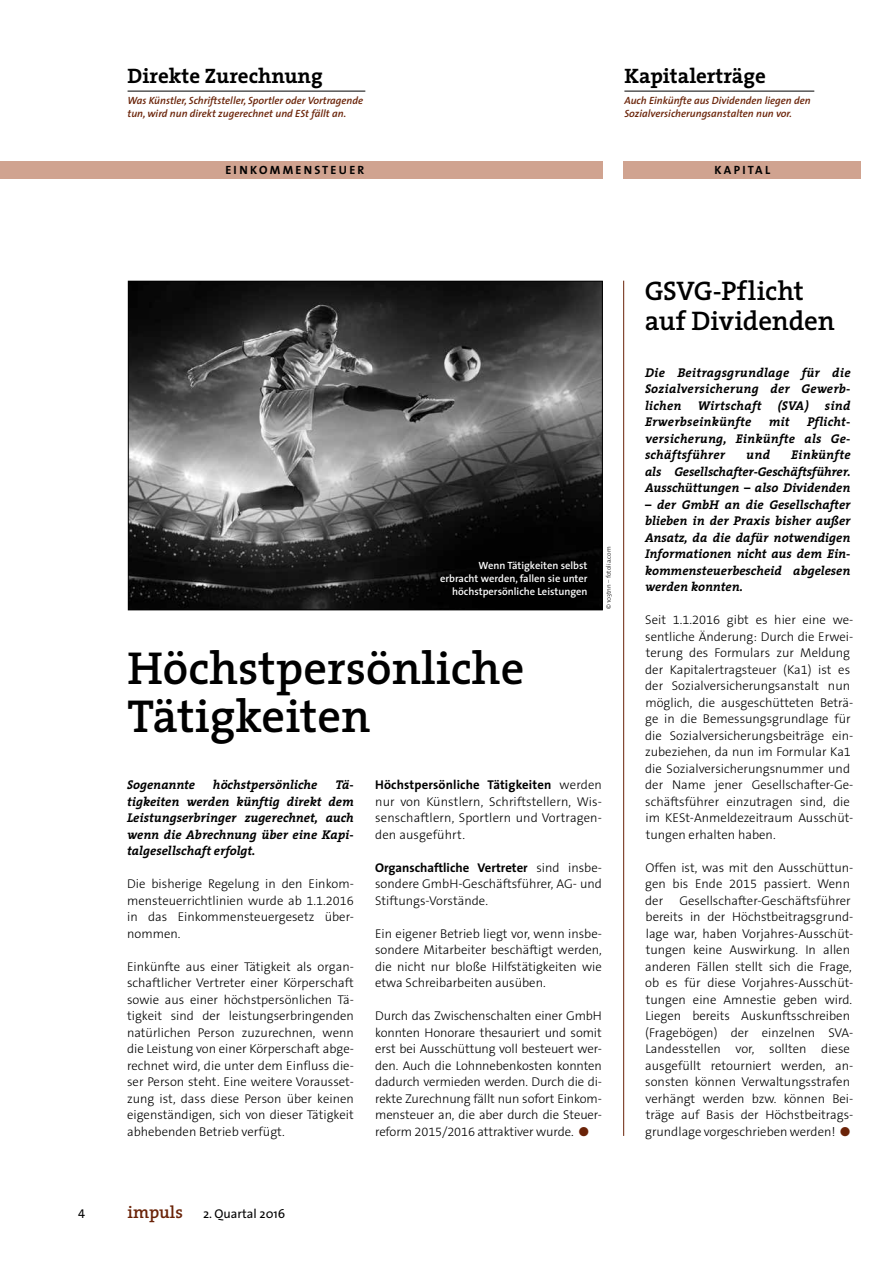
<style>
.page{position:relative;width:893px;height:1263px;background:#fff}
.page>*{position:absolute;margin:0;border:0;box-sizing:border-box;transform-origin:0 0}
.t1{font:600 46.5px/48px "The Serif";color:#000}
.t2{font:600 27px/30px "The Serif";letter-spacing:-.01em;color:#000}
.t3{font:700 21px "The Serif";color:#000}
.t4{font:300 12.75px/16.5px "The Sans B3";color:#000;text-align:justify}
.t5{font:italic 700 12.75px/16.5px "The Serif";color:#000;text-align:justify}
.t6{font:700 12.75px "The Sans";color:#000}
.t7{font:italic 700 12.75px "The Serif";letter-spacing:.02em;color:#000}
.t8{font:12.75px "The Sans";color:#000}
.t9{font:12.75px "The Sans Caps";color:#000}
.t10{font:12px "The Sans Bold Caps";letter-spacing:.19em;color:#000}
.t11{font:italic 600 10.5px/12.8px "The Sans";color:#6a2308}
.t12{font:600 10.5px/12.8px "The Sans";color:#fff;text-align:right}
.t13{font:300 6.45px "The Sans";color:#000}
.s1{font-family:"The Sans B3";font-weight:300}
.s2{color:#6a2308}
.s3{font-family:"The Serif";font-weight:600;font-size:17.25px;color:#6a2308}
</style>
<div class="page">
<img style="left:130px;top:283px;width:471px;height:325px">
<div style="left:128px;top:281px;width:475px;height:329px;border:1px solid #000"></div>
<hr style="left:624px;top:91px;width:190px;height:1px;background:#000">
<hr style="left:128px;top:91px;width:237px;height:1px;background:#000">
<div style="left:0;top:162px;width:603px;height:17px;background:#d0a390"></div>
<hr style="left:623px;top:281px;width:1px;height:855px;background:#6a2308">
<div style="left:623px;top:162px;width:238px;height:17px;background:#d0a390"></div>
<h3 class="t3" style="left:128px;top:59px;width:197px">Direkte Zurechnung</h3>
<p class="t11" style="left:128px;top:94px;width:237px">Was Künstler, Schriftsteller, Sportler oder Vortragende tun, wird nun direkt zugerechnet und ESt fällt an.</p>
<p class="t10" style="left:225px;top:160px;width:140px">EINKOMMENSTEUER</p>
<h3 class="t3" style="left:624px;top:59px;width:143px">Kapitalerträge</h3>
<p class="t11" style="left:624px;top:94px;width:188px">Auch Einkünfte aus Dividenden liegen den<br>Sozialversicherungsanstalten nun vor.</p>
<p class="t10" style="left:714px;top:160px;width:57px">KAPITAL</p>
<p class="t12" style="left:440px;top:559px;width:149px">Wenn Tätigkeiten selbst erbracht werden, fallen sie unter höchstpersönliche Leistungen</p>
<h1 class="t1" style="left:127px;top:643px;width:398px">Höchstpersönliche<br>Tätigkeiten</h1>
<p class="t13" style="left:603px;top:609px;width:64px;rotate:-90deg">© 103tnn – fotolia.com</p>
<p class="t5" style="left:127px;top:776px;width:69px">Sogenannte</p>
<p class="t5" style="left:213px;top:776px;width:106px">höchstpersönliche</p>
<p class="t5" style="left:127px;top:776px;width:228px;text-indent:208px">Tä&shy;tigkeiten werden künftig direkt dem Leistungserbringer zugerechnet, auch wenn die Abrechnung über eine Kapi&shy;talgesellschaft erfolgt.</p>
<p class="t4" style="left:127px;top:876px;width:228px">Die bisherige Regelung in den Einkom&shy;mensteuerrichtlinien wurde ab 1.1.2016 in das Einkommensteuergesetz über&shy;nommen.</p>
<p class="t4" style="left:127px;top:959px;width:228px">Einkünfte aus einer Tätigkeit als organ&shy;schaftlicher Vertreter einer Körperschaft sowie aus einer höchstpersönlichen Tä&shy;tigkeit sind der leistungserbringenden natürlichen Person zuzurechnen, wenn die Leistung von einer Körperschaft abge&shy;rechnet wird, die unter dem Einfluss die&shy;ser Person steht. Eine weitere Vorausset&shy;zung ist, dass diese Person über keinen eigenständigen, sich von dieser Tätigkeit abhebenden Betrieb verfügt.</p>
<p class="t6" style="left:375px;top:774px;width:228px">Höchstpersönliche Tätigkeiten <span class="s1">werden</span></p>
<p class="t4" style="left:375px;top:794px;width:228px">nur von Künstlern, Schriftstellern, Wis&shy;senschaftlern, Sportlern und Vortragen&shy;den ausgeführt.</p>
<p class="t6" style="left:375px;top:857px;width:228px">Organschaftliche Vertreter <span class="s1">sind insbe-</span></p>
<p class="t4" style="left:375px;top:876px;width:228px">sondere GmbH-Geschäftsführer, AG- und<br>Stiftungs-Vorstände.</p>
<p class="t4" style="left:375px;top:926px;width:228px">Ein eigener Betrieb liegt vor, wenn insbe&shy;sondere Mitarbeiter beschäftigt werden, die nicht nur bloße Hilfstätigkeiten wie etwa Schreibarbeiten ausüben.</p>
<p class="t4" style="left:375px;top:1008px;width:228px">Durch das Zwischenschalten einer GmbH konnten Honorare thesauriert und somit erst bei Ausschüttung voll besteuert wer&shy;den. Auch die Lohnnebenkosten konnten dadurch vermieden werden. Durch die di&shy;rekte Zurechnung fällt nun sofort Einkom&shy;mensteuer an, die aber durch die Steuer&shy;reform 2015/2016 attraktiver wurde. <span class="s2">●</span></p>
<p class="t9" style="left:78px;top:1203px;width:8px">4</p>
<p class="t8" style="left:128px;top:1203px;width:159px"><span class="s3">impuls</span> 2. Quartal 2016</p>
<h2 class="t2" style="left:645px;top:276px;width:192px">GSVG-Pflicht auf Dividenden</h2>
<p class="t5" style="left:645px;top:364px;width:207px">Die Beitragsgrundlage für die Sozialversicherung der Gewerb&shy;lichen</p>
<p class="t7" style="left:698px;top:395px;width:65px">Wirtschaft</p>
<p class="t5" style="left:778px;top:397px;width:32px">(SVA)</p>
<p class="t5" style="left:825px;top:397px;width:27px">sind</p>
<p class="t7" style="left:645px;top:411px;width:108px">Erwerbseinkünfte</p>
<p class="t5" style="left:769px;top:413px;width:22px">mit</p>
<p class="t5" style="left:645px;top:413px;width:207px;text-indent:162px">Pflicht&shy;versicherung, Einkünfte als Ge&shy;schäftsführer</p>
<p class="t5" style="left:645px;top:446px;width:207px;text-indent:146px">Einkünfte als Gesellschafter-Geschäftsführer.<br>Ausschüttungen – also Dividenden</p>
<p class="t5" style="left:645px;top:496px;width:207px">– der GmbH an die Gesellschafter blieben in der Praxis bisher außer Ansatz, da die dafür notwendigen Informationen nicht aus dem Ein&shy;kommensteuerbescheid abgelesen werden konnten.</p>
<p class="t4" style="left:645px;top:612px;width:210px;text-align:left">Seit 1.1.2016 gibt es hier eine we&shy;sentliche Änderung: Durch die Erwei&shy;terung des Formulars zur Meldung der Kapitalertragsteuer (Ka1) ist es der Sozialversicherungsanstalt nun möglich, die ausgeschütteten Beträ&shy;ge in die Bemessungsgrundlage für die Sozialversicherungsbeiträge ein&shy;zubeziehen, da nun im Formular Ka1 die Sozialversicherungsnummer und der Name jener Gesellschafter-Ge&shy;schäftsführer einzutragen sind, die im KESt-Anmeldezeitraum Ausschüt&shy;tungen erhalten haben.</p>
<p class="t4" style="left:645px;top:860px;width:210px;text-align:left">Offen ist, was mit den Ausschüttun&shy;gen bis Ende 2015 passiert. Wenn der</p>
<p class="t5" style="left:746px;top:446px;width:25px">und</p>
<p class="t4" style="left:645px;top:893px;width:210px;text-align:left;text-indent:34px">Gesellschafter-Geschäftsführer bereits in der Höchstbeitragsgrund&shy;lage war, haben Vorjahres-Ausschüt&shy;tungen keine Auswirkung. In allen anderen Fällen stellt sich die Frage, ob es für diese Vorjahres-Ausschüt&shy;tungen eine Amnestie geben wird.<br>Liegen bereits Auskunftsschreiben (Fragebögen) der einzelnen SVA-Landesstellen vor, sollten diese ausgefüllt retourniert werden, an&shy;sonsten können Verwaltungsstrafen verhängt werden bzw. können Bei&shy;träge auf Basis der Höchstbeitrags&shy;grundlage vorgeschrieben werden! <span class="s2">●</span></p>
</div>
